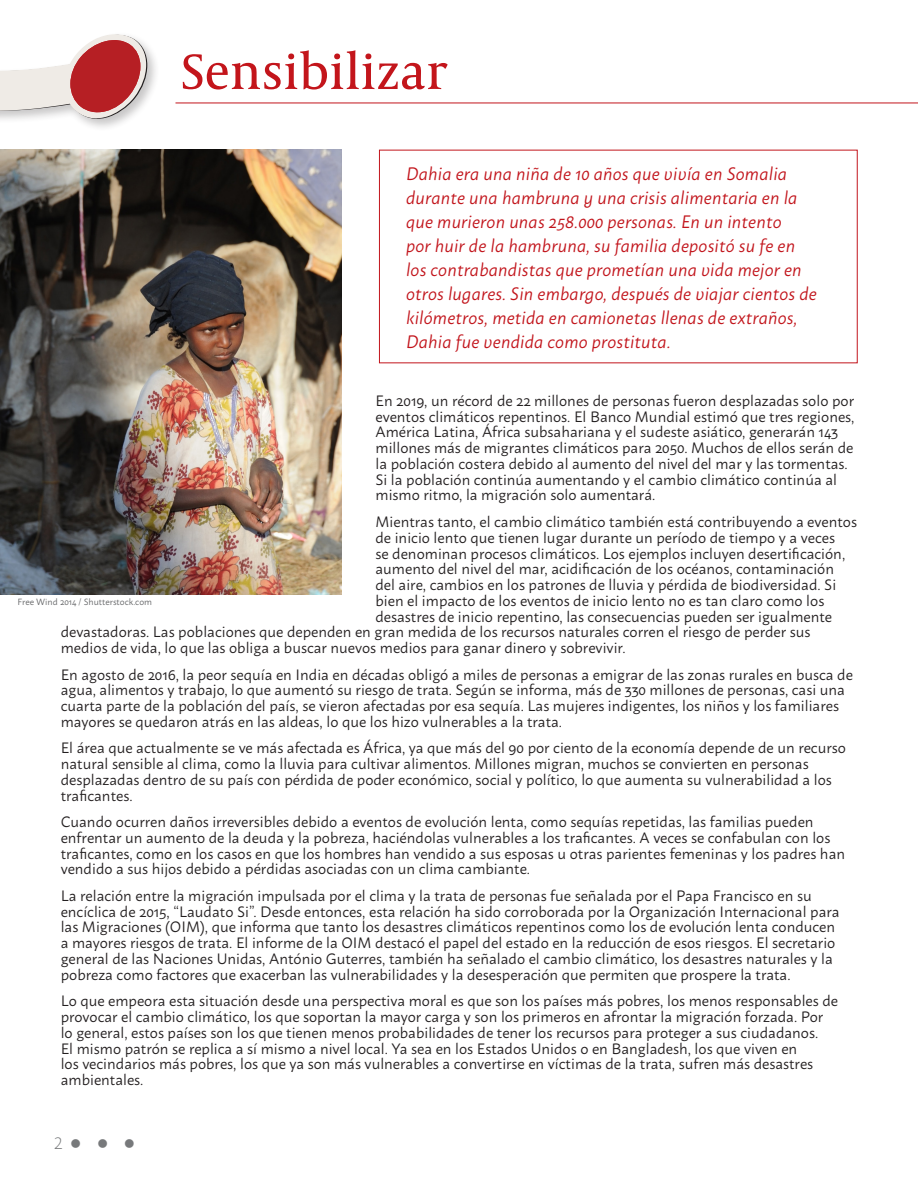
<style>
.page{position:relative;width:918px;height:1188px;background:#fff}
.page>*{position:absolute;margin:0;border:0;box-sizing:border-box;transform-origin:0 0}
.t1{font:51px "Capitolium News 2";color:#c3151b}
.t2{font:italic 18px/24px "Macho";letter-spacing:.01em;color:#c2151c}
.t3{font:300 16.5px "Macho";color:#77797b}
.t4{font:15px/15.8px "Macho";color:#231f20}
.t5{font:9px "Macho";color:#636466}
</style>
<div class="page">
<div style="left:0;top:31px;width:160px;height:101px;background:#231f20;opacity:.25"></div>
<svg style="left:0;top:34px;width:147px;height:86px"></svg>
<hr style="left:176px;top:103px;width:742px;height:1px;background:#c2151c">
<div style="left:379px;top:150px;width:479px;height:213px;border:1px solid #c2151c"></div>
<img style="left:0;top:150px;width:342px;height:444px">
<p class="t1" style="left:181px;top:36px;width:268px">Sensibilizar</p>
<p class="t2" style="left:406px;top:160px;width:412px">Dahia era una niña de 10 años que vivía en Somalia durante una hambruna y una crisis alimentaria en la que murieron unas 258.000 personas. En un intento<br>por huir de la hambruna, su familia depositó su fe en los contrabandistas que prometían una vida mejor en otros lugares. Sin embargo, después de viajar cientos de kilómetros, metida en camionetas llenas de extraños, Dahia fue vendida como prostituta.</p>
<p class="t4" style="left:376px;top:391px;width:481px">En 2019, un récord de 22 millones de personas fueron desplazadas solo por eventos climáticos repentinos. El Banco Mundial estimó que tres regiones, América Latina, África subsahariana y el sudeste asiático, generarán 143 millones más de migrantes climáticos para 2050. Muchos de ellos serán de la población costera debido al aumento del nivel del mar y las tormentas.<br>Si la población continúa aumentando y el cambio climático continúa al mismo ritmo, la migración solo aumentará.</p>
<p class="t4" style="left:376px;top:512px;width:483px">Mientras tanto, el cambio climático también está contribuyendo a eventos</p>
<p class="t4" style="left:376px;top:528px;width:461px">de inicio lento que tienen lugar durante un período de tiempo y a veces</p>
<p class="t4" style="left:376px;top:544px;width:471px">se denominan procesos climáticos. Los ejemplos incluyen desertificación,</p>
<p class="t4" style="left:376px;top:560px;width:460px">aumento del nivel del mar, acidificación de los océanos, contaminación</p>
<p class="t4" style="left:376px;top:575px;width:462px">del aire, cambios en los patrones de lluvia y pérdida de biodiversidad. Si</p>
<p class="t4" style="left:376px;top:591px;width:450px">bien el impacto de los eventos de inicio lento no es tan claro como los</p>
<p class="t4" style="left:376px;top:607px;width:458px">desastres de inicio repentino, las consecuencias pueden ser igualmente</p>
<p class="t4" style="left:61px;top:623px;width:751px">devastadoras. Las poblaciones que dependen en gran medida de los recursos naturales corren el riesgo de perder sus</p>
<p class="t4" style="left:61px;top:638px;width:566px">medios de vida, lo que las obliga a buscar nuevos medios para ganar dinero y sobrevivir.</p>
<p class="t4" style="left:61px;top:665px;width:794px">En agosto de 2016, la peor sequía en India en décadas obligó a miles de personas a emigrar de las zonas rurales en busca de agua, alimentos y trabajo, lo que aumentó su riesgo de trata. Según se informa, más de 330 millones de personas, casi una cuarta parte de la población del país, se vieron afectadas por esa sequía. Las mujeres indigentes, los niños y los familiares mayores se quedaron atrás en las aldeas, lo que los hizo vulnerables a la trata.</p>
<p class="t4" style="left:61px;top:739px;width:787px">El área que actualmente se ve más afectada es África, ya que más del 90 por ciento de la economía depende de un recurso natural sensible al clima, como la lluvia para cultivar alimentos. Millones migran, muchos se convierten en personas desplazadas dentro de su país con pérdida de poder económico, social y político, lo que aumenta su vulnerabilidad a los traficantes.</p>
<p class="t4" style="left:61px;top:813px;width:786px">Cuando ocurren daños irreversibles debido a eventos de evolución lenta, como sequías repetidas, las familias pueden enfrentar un aumento de la deuda y la pobreza, haciéndolas vulnerables a los traficantes. A veces se confabulan con los traficantes, como en los casos en que los hombres han vendido a sus esposas u otras parientes femeninas y los padres han vendido a sus hijos debido a pérdidas asociadas con un clima cambiante.</p>
<p class="t4" style="left:61px;top:886px;width:780px">La relación entre la migración impulsada por el clima y la trata de personas fue señalada por el Papa Francisco en su encíclica de 2015, “Laudato Si”. Desde entonces, esta relación ha sido corroborada por la Organización Internacional para las Migraciones (OIM), que informa que tanto los desastres climáticos repentinos como los de evolución lenta conducen a mayores riesgos de trata. El informe de la OIM destacó el papel del estado en la reducción de esos riesgos. El secretario general de las Naciones Unidas, António Guterres, también ha señalado el cambio climático, los desastres naturales y la pobreza como factores que exacerban las vulnerabilidades y la desesperación que permiten que prospere la trata.</p>
<p class="t4" style="left:61px;top:992px;width:779px">Lo que empeora esta situación desde una perspectiva moral es que son los países más pobres, los menos responsables de provocar el cambio climático, los que soportan la mayor carga y son los primeros en afrontar la migración forzada. Por lo general, estos países son los que tienen menos probabilidades de tener los recursos para proteger a sus ciudadanos.<br>El mismo patrón se replica a sí mismo a nivel local. Ya sea en los Estados Unidos o en Bangladesh, los que viven en<br>los vecindarios más pobres, los que ya son más vulnerables a convertirse en víctimas de la trata, sufren más desastres ambientales.</p>
<p class="t5" style="left:17px;top:594px;width:136px">Free Wind 2014 / Shutterstock.com</p>
<p class="t3" style="left:54px;top:1129px;width:83px">2 ●●●</p>
</div>
